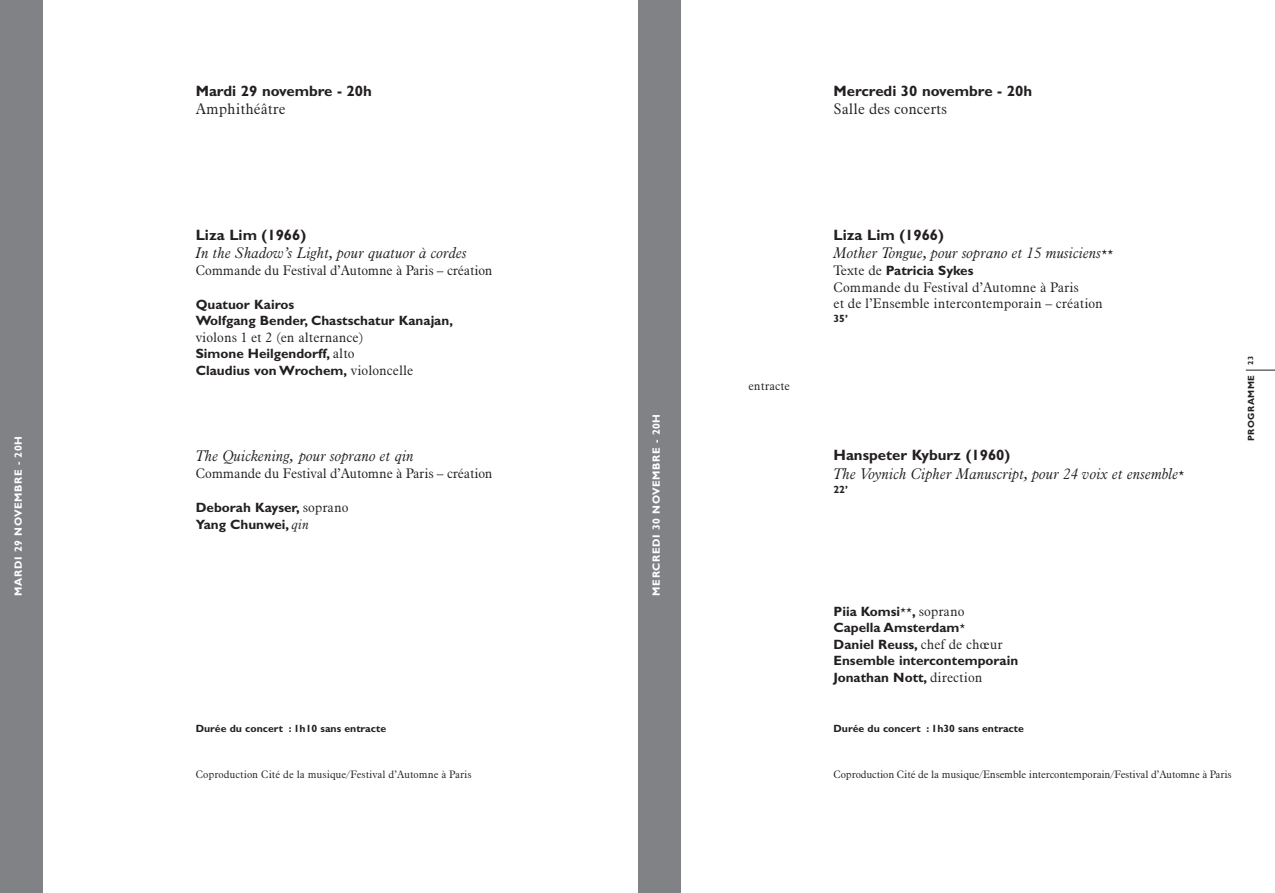
<style>
.page{position:relative;width:1275px;height:893px;background:#fff}
.page>*{position:absolute;margin:0;border:0;box-sizing:border-box;transform-origin:0 0}
.t1{font:italic 300 15px "Aldine 721 BT";color:#231f20}
.t2{font:700 15px "Gill Sans";color:#231f20}
.t3{font:300 15px "Aldine 721 BT";color:#231f20}
.t4{font:700 13.5px/16.5px "Gill Sans";color:#231f20}
.t5{font:300 13.5px/16.2px "Aldine 721 BT";color:#231f20}
.t6{font:300 12px "Aldine 721 BT";color:#231f20}
.t7{font:300 10.5px "Aldine 721 BT";letter-spacing:-.015em;color:#231f20}
.t8{font:700 10.5px "Gill Sans";color:#231f20}
.t9{font:700 10.5px "Gill Sans";letter-spacing:.055em;color:#fff}
.t10{font:700 9px "Gill Sans";letter-spacing:.055em;color:#231f20}
.s1{font-family:"Aldine 721 BT";font-weight:300}
.s2{font-family:"Aldine 721 BT";font-weight:300;font-style:italic}
.s3{font-style:normal;font-size:12px}
.s4{font-size:7.5px}
.s5{font-family:"Aldine 721 BT";font-weight:300;font-size:12px}
</style>
<div class="page">
<svg style="left:1246px;top:370px;width:29px;height:1px"></svg>
<div style="left:638px;top:0;width:42px;height:892px;background:#808285"></div>
<div style="left:0;top:0;width:43px;height:892px;background:#808285"></div>
<p class="t9" style="left:15px;top:595px;width:161px;rotate:-90deg">MARDI 29 NOVEMBRE - 20H</p>
<p class="t2" style="left:196px;top:85px;width:178px">Mardi 29 novembre - 20h</p>
<p class="t3" style="left:196px;top:103px;width:91px">Amphithéâtre</p>
<p class="t2" style="left:196px;top:229px;width:112px">Liza Lim (1966)</p>
<p class="t1" style="left:196px;top:247px;width:273px">In the Shadow’s Light, pour quatuor à cordes</p>
<p class="t5" style="left:196px;top:264px;width:298px">Commande du Festival d’Automne à Paris – création</p>
<p class="t4" style="left:196px;top:297px;width:259px">Quatuor Kairos<br>Wolfgang Bender, Chastschatur Kanajan,</p>
<p class="t5" style="left:196px;top:330px;width:169px">violons 1 et 2 (en alternance)</p>
<p class="t4" style="left:196px;top:346px;width:219px">Simone Heilgendorff, <span class="s1">alto<br></span>Claudius von Wrochem, <span class="s1">violoncelle</span></p>
<p class="t1" style="left:196px;top:450px;width:220px">The Quickening, pour soprano et qin</p>
<p class="t5" style="left:196px;top:466px;width:298px">Commande du Festival d’Automne à Paris – création</p>
<p class="t4" style="left:196px;top:500px;width:154px">Deborah Kayser, <span class="s1">soprano<br></span>Yang Chunwei, <span class="s2">qin</span></p>
<p class="t8" style="left:196px;top:725px;width:192px">Durée du concert : 1h10 sans entracte</p>
<p class="t7" style="left:196px;top:770px;width:277px">Coproduction Cité de la musique/Festival d’Automne à Paris</p>
<p class="t9" style="left:652px;top:595px;width:183px;rotate:-90deg">MERCREDI 30 NOVEMBRE - 20H</p>
<p class="t2" style="left:834px;top:85px;width:200px">Mercredi 30 novembre - 20h</p>
<p class="t3" style="left:834px;top:103px;width:115px">Salle des concerts</p>
<p class="t6" style="left:748px;top:381px;width:43px">entracte</p>
<p class="t2" style="left:834px;top:229px;width:112px">Liza Lim (1966)</p>
<p class="t1" style="left:834px;top:247px;width:282px">Mother Tongue, pour soprano et 15 musiciens<span class="s3">**</span></p>
<p class="t4" style="left:834px;top:264px;width:142px"><span class="s1">Texte de</span> Patricia Sykes</p>
<p class="t5" style="left:834px;top:280px;width:271px">Commande du Festival d’Automne à Paris<br>et de l’Ensemble intercontemporain – création</p>
<p class="t8" style="left:834px;top:314px;width:16px">35’</p>
<p class="t2" style="left:834px;top:449px;width:178px">Hanspeter Kyburz (1960)</p>
<p class="t1" style="left:834px;top:467px;width:353px">The Voynich Cipher Manuscript, pour 24 voix et ensemble<span class="s3">*</span></p>
<p class="t8" style="left:834px;top:485px;width:16px">22’</p>
<p class="t10" style="left:1248px;top:441px;width:86px;rotate:-90deg">PROGRAMME <span class="s4">23</span></p>
<p class="t4" style="left:834px;top:604px;width:186px">Piia Komsi<span class="s5">**</span>, <span class="s1">soprano<br></span>Capella Amsterdam<span class="s5">*<br></span>Daniel Reuss, <span class="s1">chef de chœur<br></span>Ensemble intercontemporain<br>Jonathan Nott, <span class="s1">direction</span></p>
<p class="t8" style="left:834px;top:724px;width:192px">Durée du concert : 1h30 sans entracte</p>
<p class="t7" style="left:834px;top:770px;width:400px">Coproduction Cité de la musique/Ensemble intercontemporain/Festival d’Automne à Paris</p>
</div>
